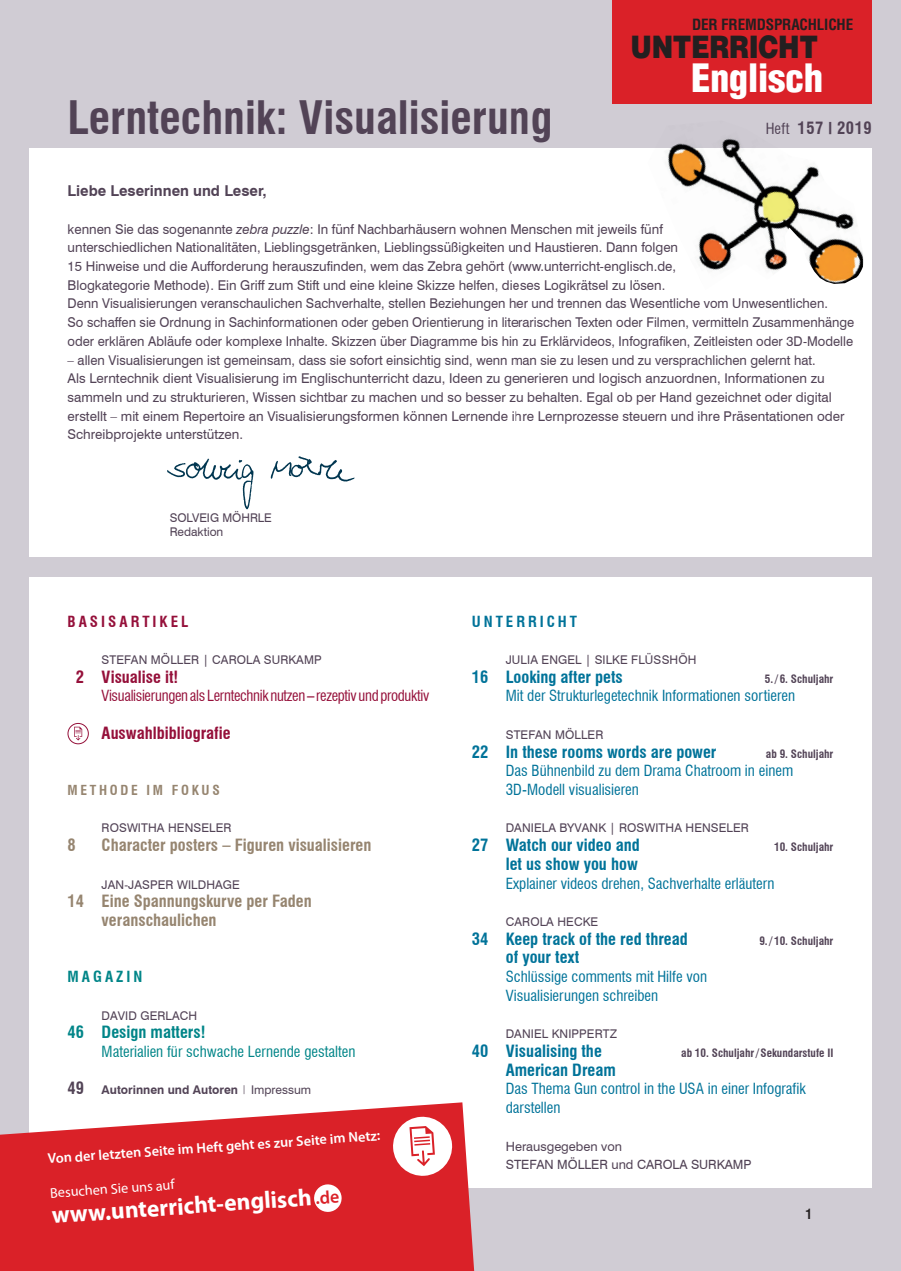
<style>
.page{position:relative;width:901px;height:1271px;background:#fff}
.page>*{position:absolute;margin:0;border:0;box-sizing:border-box;transform-origin:0 0}
.t1{font:700 condensed 45px "Swiss 721 BT";color:#524356}
.t2{font:900 condensed 38.1px "Helvetica LT Std";letter-spacing:-.015em;color:#fff}
.t3{font:900 31.05px "Helvetica LT Std";letter-spacing:-.015em;color:#231f20;scale:.83 1}
.t4{font:700 24px "Myriad Pro";color:#fff}
.t5{font:700 condensed 16.5px "Swiss 721 BT";color:#007399}
.t6{font:700 condensed 16.5px/18.8px "Swiss 721 BT";color:#968570}
.t7{font:700 condensed 16.5px "Swiss 721 BT";color:#95103a}
.t8{font:700 condensed 16.5px "Swiss 721 BT";color:#018588}
.t9{font:700 condensed 16.5px "Swiss 721 BT";letter-spacing:.03em;color:#524356}
.t10{font:700 condensed 15.15px "Helvetica LT Std";letter-spacing:-.01em;color:#231f20}
.t11{font:condensed 15px/18.8px "Swiss 721 BT";color:#007399}
.t12{font:condensed 15px "Swiss 721 BT";letter-spacing:-.02em;color:#95103a}
.t13{font:condensed 15px "Swiss 721 BT";color:#018588}
.t14{font:700 15px "Swiss 721 BT";color:#524356}
.t15{font:700 condensed 15px "Swiss 721 BT";letter-spacing:.2em;color:#95103a}
.t16{font:700 condensed 15px "Swiss 721 BT";letter-spacing:.2em;color:#007399}
.t17{font:700 condensed 15px "Swiss 721 BT";letter-spacing:.2em;color:#018588}
.t18{font:600 14.25px "Myriad Pro";color:#fff}
.t19{font:14.25px "Myriad Pro";color:#fff}
.t20{font:13.5px/18.8px "Swiss 721 BT";color:#524356}
.t21{font:13.5px/18.8px "Swiss 721 BT";color:#524356;scale:.96 1}
.t22{font:700 condensed 13.5px "Swiss 721 BT";letter-spacing:.2em;color:#968570}
.t23{font:700 condensed 13.5px "Swiss 721 BT";color:#231f20}
.t24{font:12.75px/18.8px "Swiss 721 BT";color:#524356}
.t25{font:12px/13.5px "Swiss 721 BT";letter-spacing:.01em;color:#524356}
.t26{font:700 12px "Swiss 721 BT";color:#524356}
.t27{font:700 condensed 11.25px "Swiss 721 BT";color:#524356}
.s1{font-weight:400;font-size:15px}
.s2{font-family:"Trade Gothic LT Std";font-stretch:normal}
.s3{font-style:italic}
.s4{font-stretch:condensed;font-size:16.5px}
.s5{font-family:"Trade Gothic LT Std";font-weight:400}
.s6{font-weight:400}
.s7{font-weight:600;font-size:18.3px;color:#da2128}
</style>
<div class="page">
<div style="left:0;top:0;width:900px;height:1270px;background:#d0ccd4"></div>
<div style="left:29px;top:148px;width:842px;height:409px;background:#fff"></div>
<div style="left:29px;top:577px;width:842px;height:610px;background:#fff"></div>
<svg style="left:68px;top:723px;width:20px;height:20px"></svg>
<div style="left:68px;top:723px;width:21px;height:21px;border:1px solid #95103a;border-radius:50%"></div>
<svg style="left:74px;top:726px;width:8px;height:14px"></svg>
<img style="left:167px;top:456px;width:188px;height:54px">
<div style="left:612px;top:0;width:259px;height:104px;background:#da2128"></div>
<svg style="left:0;top:1102px;width:475px;height:168px;background:#dd3b41"></svg>
<svg style="left:313px;top:1183px;width:29px;height:29px"></svg>
<svg style="left:392px;top:1115px;width:61px;height:61px"></svg>
<img style="left:666px;top:138px;width:197px;height:146px">
<svg style="left:0;top:1266px;width:5px;height:5px"></svg>
<h1 class="t1" style="left:68px;top:90px;width:486px">Lerntechnik: Visualisierung</h1>
<p class="t10" style="left:692px;top:15px;width:163px">DER FREMDSPRACHLICHE</p>
<h3 class="t3" style="left:630px;top:26px;width:227px">UNTERRICHT</h3>
<h2 class="t2" style="left:691px;top:54px;width:134px">Englisch</h2>
<p class="t9" style="left:765px;top:118px;width:107px"><span class="s1">Heft</span> 157 <span class="s2">|</span> 2019</p>
<p class="t14" style="left:68px;top:182px;width:200px">Liebe Leserinnen und Leser,</p>
<p class="t20" style="left:68px;top:219px;width:788px">kennen Sie das sogenannte <span class="s3">zebra puzzle</span>: In fünf Nachbarhäusern wohnen Menschen mit jeweils fünf<br>unterschiedlichen Nationalitäten, Lieblingsgetränken, Lieblingssüßigkeiten und Haustieren. Dann folgen<br>15 Hinweise und die Aufforderung herauszufinden, wem das Zebra gehört (www.unterricht-englisch.de,<br>Blogkategorie Methode). Ein Griff zum Stift und eine kleine Skizze helfen, dieses Logikrätsel zu lösen.<br>Denn Visualisierungen veranschaulichen Sachverhalte, stellen Beziehungen her und trennen das Wesentliche vom Unwesentlichen.<br>So schaffen sie Ordnung in Sachinformationen oder geben Orientierung in literarischen Texten oder Filmen, vermitteln Zusammenhänge oder erklären Abläufe oder komplexe Inhalte. Skizzen über Diagramme bis hin zu Erklärvideos, Infografiken, Zeitleisten oder 3D-Modelle</p>
<p class="t21" style="left:68px;top:350px;width:810px">– allen Visualisierungen ist gemeinsam, dass sie sofort einsichtig sind, wenn man sie zu lesen und zu versprachlichen gelernt hat.<br>Als Lerntechnik dient Visualisierung im Englischunterricht dazu, Ideen zu generieren und logisch anzuordnen, Informationen zu sammeln und zu strukturieren, Wissen sichtbar zu machen und so besser zu behalten. Egal ob per Hand gezeichnet oder digital erstellt – mit einem Repertoire an Visualisierungsformen können Lernende ihre Lernprozesse steuern und ihre Präsentationen oder Schreibprojekte unterstützen.</p>
<p class="t25" style="left:170px;top:511px;width:104px">SOLVEIG MÖHRLE<br>Redaktion</p>
<p class="t15" style="left:68px;top:612px;width:122px">BASISARTIKEL</p>
<p class="t25" style="left:102px;top:653px;width:221px">STEFAN MÖLLER | CAROLA SURKAMP</p>
<p class="t7" style="left:76px;top:667px;width:104px">2 Visualise it!</p>
<p class="t12" style="left:102px;top:687px;width:329px">Visualisierungen als Lerntechnik nutzen – rezeptiv und produktiv</p>
<p class="t7" style="left:102px;top:723px;width:130px">Auswahlbibliografie</p>
<p class="t22" style="left:68px;top:782px;width:154px">METHODE IM FOKUS</p>
<p class="t25" style="left:102px;top:821px;width:131px">ROSWITHA HENSELER</p>
<p class="t6" style="left:68px;top:835px;width:10px">8</p>
<p class="t6" style="left:102px;top:835px;width:271px">Character posters – Figuren visualisieren</p>
<p class="t25" style="left:102px;top:877px;width:140px">JAN-JASPER WILDHAGE</p>
<p class="t6" style="left:102px;top:892px;width:211px;text-indent:-34px">14 Eine Spannungskurve per Faden veranschaulichen</p>
<p class="t17" style="left:68px;top:967px;width:76px">MAGAZIN</p>
<p class="t25" style="left:102px;top:1008px;width:97px">DAVID GERLACH</p>
<p class="t8" style="left:68px;top:1022px;width:139px">46 Design matters!</p>
<p class="t13" style="left:102px;top:1042px;width:255px">Materialien für schwache Lernende gestalten</p>
<p class="t26" style="left:68px;top:1082px;width:245px"><span class="s4">49</span> Autorinnen und Autoren <span class="s5">|</span> <span class="s6">Impressum</span></p>
<p class="t18" style="left:47px;top:1149px;width:335px;rotate:-4deg">Von der letzten Seite im Heft geht es zur Seite im Netz:</p>
<p class="t19" style="left:50px;top:1184px;width:126px;rotate:-4deg">Besuchen Sie uns auf</p>
<h3 class="t4" style="left:51px;top:1199px;width:289px;rotate:-4deg">www.unterricht-englisch <span class="s7">.de</span></h3>
<p class="t16" style="left:472px;top:612px;width:107px">UNTERRICHT</p>
<p class="t25" style="left:506px;top:653px;width:192px">JULIA ENGEL | SILKE FLÜSSHÖH</p>
<p class="t5" style="left:472px;top:667px;width:153px">16 Looking after pets</p>
<p class="t27" style="left:765px;top:672px;width:70px">5./ 6. Schuljahr</p>
<p class="t11" style="left:506px;top:686px;width:291px">Mit der Strukturlegetechnik Informationen sortieren</p>
<p class="t25" style="left:506px;top:727px;width:99px">STEFAN MÖLLER</p>
<p class="t5" style="left:472px;top:741px;width:246px">22 In these rooms words are power</p>
<p class="t27" style="left:766px;top:746px;width:69px">ab 9. Schuljahr</p>
<p class="t11" style="left:506px;top:761px;width:289px">Das Bühnenbild zu dem Drama Chatroom in einem<br>3D-Modell visualisieren</p>
<p class="t25" style="left:506px;top:821px;width:245px">DANIELA BYVANK | ROSWITHA HENSELER</p>
<p class="t5" style="left:472px;top:835px;width:170px">27 Watch our video and</p>
<p class="t27" style="left:774px;top:840px;width:61px">10. Schuljahr</p>
<p class="t5" style="left:506px;top:854px;width:133px">let us show you how</p>
<p class="t11" style="left:506px;top:873px;width:270px">Explainer videos drehen, Sachverhalte erläutern</p>
<p class="t25" style="left:506px;top:915px;width:94px">CAROLA HECKE</p>
<p class="t5" style="left:472px;top:928px;width:217px">34 Keep track of the red thread</p>
<p class="t27" style="left:759px;top:933px;width:76px">9./ 10. Schuljahr</p>
<p class="t5" style="left:506px;top:947px;width:75px">of your text</p>
<p class="t11" style="left:506px;top:967px;width:203px">Schlüssige comments mit Hilfe von<br>Visualisierungen schreiben</p>
<p class="t25" style="left:506px;top:1027px;width:113px">DANIEL KNIPPERTZ</p>
<p class="t5" style="left:472px;top:1041px;width:132px">40 Visualising the</p>
<p class="t27" style="left:681px;top:1046px;width:154px">ab 10. Schuljahr/Sekundarstufe II</p>
<p class="t5" style="left:506px;top:1059px;width:111px">American Dream</p>
<p class="t11" style="left:506px;top:1079px;width:301px">Das Thema Gun control in the USA in einer Infografik darstellen</p>
<p class="t24" style="left:506px;top:1136px;width:247px">Herausgegeben von<br>STEFAN MÖLLER und CAROLA SURKAMP</p>
<p class="t23" style="left:805px;top:1206px;width:8px">1</p>
</div>
